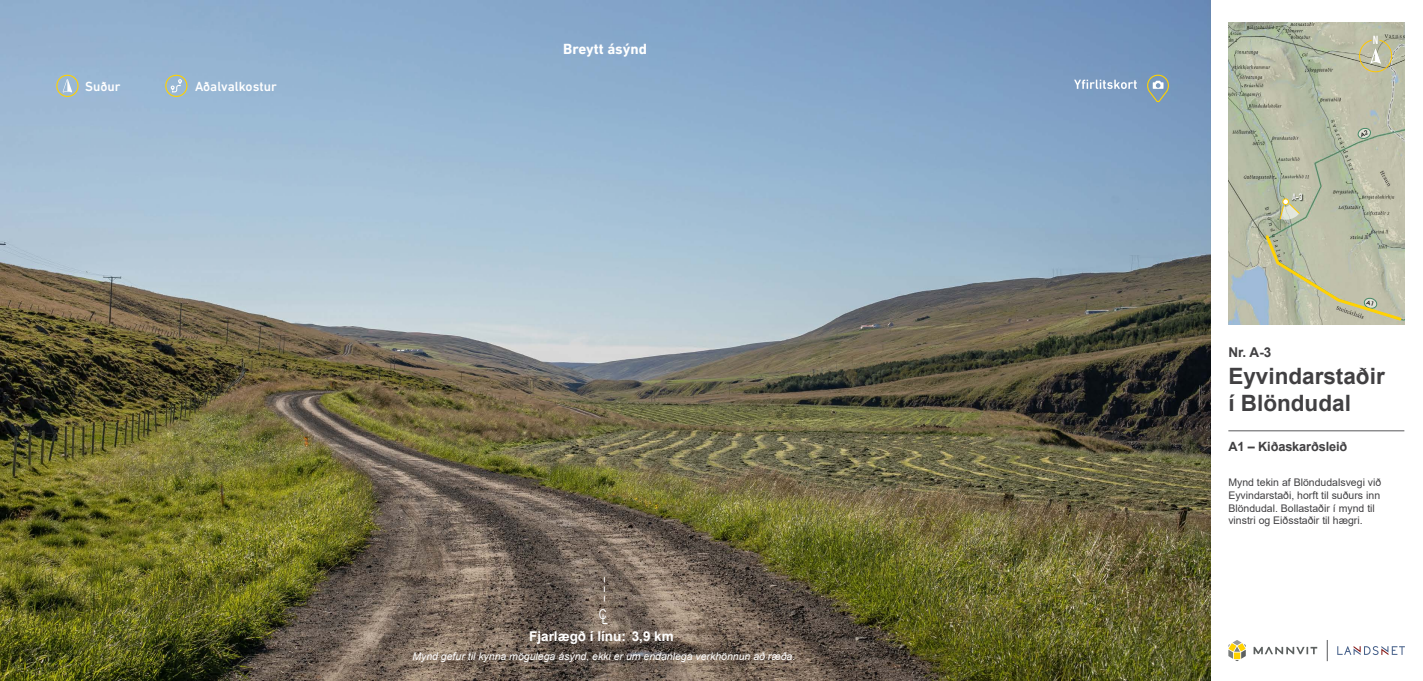
<style>
.page{position:relative;width:1423px;height:681px;background:#fff}
.page>*{position:absolute;margin:0;border:0;box-sizing:border-box;transform-origin:0 0}
.t1{font:700 22.5px/27px "Arial";color:#414042}
.t2{font:700 15px "DIN Next LT Pro";color:#fff}
.t3{font:700 13.5px "Arial";color:#fff}
.t4{font:500 13.5px "DIN Next LT Pro";color:#fff}
.t5{font:700 13.5px "Arial";color:#414042}
.t6{font:13.5px "Arial Narrow";color:#fff}
.t7{font:700 12.75px "Arial";letter-spacing:-.01em;color:#414042}
.t8{font:500 condensed 12.15px "DIN Next LT Pro";color:#fff}
.t9{font:10.5px/12.6px "Arial";color:#414042}
.t10{font:italic 10.5px "Arial";color:#fff}
.t11{font:500 condensed 9.45px "DIN Next LT Pro";color:#fff}
</style>
<div class="page">
<svg style="left:1228px;top:640px;width:17px;height:20px"></svg>
<svg style="left:1253px;top:646px;width:64px;height:8px"></svg>
<svg style="left:1337px;top:646px;width:67px;height:8px"></svg>
<svg style="left:1326px;top:640px;width:1px;height:20px"></svg>
<img style="left:0;top:0;width:1210px;height:680px">
<img style="left:1228px;top:22px;width:176px;height:302px">
<svg style="left:1279px;top:197px;width:20px;height:24px"></svg>
<svg style="left:1358px;top:39px;width:34px;height:33px"></svg>
<div style="left:1291px;top:193px;width:12px;height:8px;background:#000;opacity:.75"></div>
<svg style="left:604px;top:577px;width:1px;height:24px"></svg>
<hr style="left:1228px;top:430px;width:176px;height:1px;background:#58595b">
<svg style="left:1074px;top:80px;width:62px;height:9px"></svg>
<svg style="left:1146px;top:75px;width:22px;height:27px"></svg>
<svg style="left:63px;top:79px;width:9px;height:13px"></svg>
<div style="left:56px;top:75px;width:23px;height:22px;border:1px solid #ffd200;border-radius:50%"></div>
<div style="left:165px;top:75px;width:22px;height:22px;border:1px solid #ffd200;border-radius:50%"></div>
<svg style="left:171px;top:79px;width:11px;height:13px"></svg>
<svg style="left:1356px;top:127px;width:15px;height:13px"></svg>
<svg style="left:1263px;top:233px;width:140px;height:89px"></svg>
<p class="t4" style="left:85px;top:78px;width:37px">Suður</p>
<p class="t4" style="left:195px;top:78px;width:83px">Aðalvalkostur</p>
<h2 class="t2" style="left:563px;top:40px;width:85px">Breytt ásýnd</h2>
<p class="t6" style="left:599px;top:606px;width:11px">CL</p>
<p class="t10" style="left:412px;top:649px;width:384px">Mynd gefur til kynna mögulega ásýnd, ekki er um endanlega verkhönnun að ræða.</p>
<p class="t3" style="left:529px;top:626px;width:146px">Fjarlægð í línu: 3,9 km</p>
<p class="t11" style="left:1291px;top:191px;width:12px">A-3</p>
<p class="t8" style="left:1372px;top:33px;width:7px">N</p>
<p class="t5" style="left:1228px;top:342px;width:45px">Nr. A-3</p>
<h1 class="t1" style="left:1228px;top:362px;width:158px">Eyvindarstaðir í Blöndudal</h1>
<p class="t7" style="left:1228px;top:438px;width:120px">A1 – Kiðaskarðsleið</p>
<p class="t9" style="left:1228px;top:476px;width:154px">Mynd tekin af Blöndudalsvegi við Eyvindarstaði, horft til suðurs inn Blöndudal. Bollastaðir í mynd til vinstri og Eiðsstaðir til hægri.</p>
</div>
